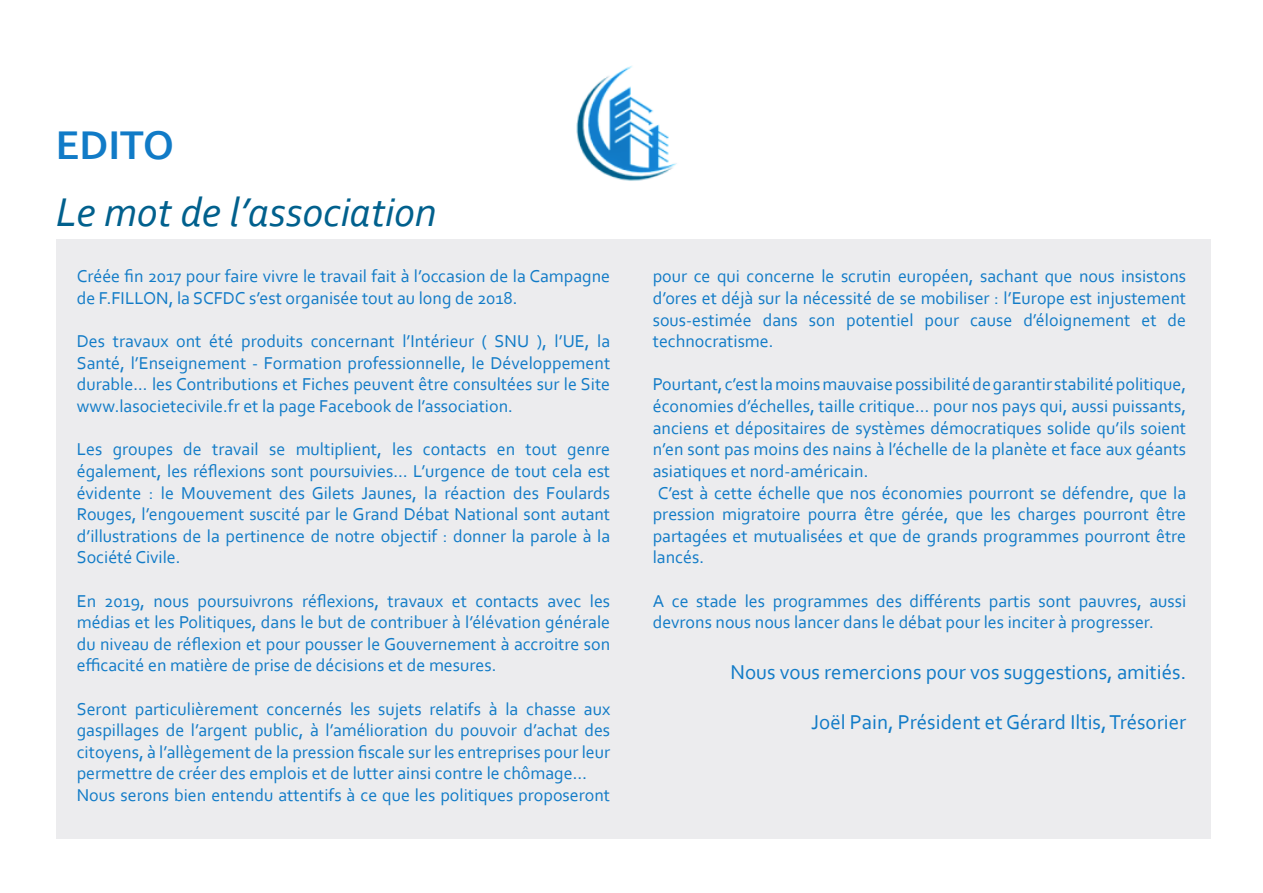
<style>
.page{position:relative;width:1263px;height:893px;background:#fff}
.page>*{position:absolute;margin:0;border:0;box-sizing:border-box;transform-origin:0 0}
.t1{font:italic 42px "Corbel";color:#01608d}
.t2{font:700 42px "Corbel";color:#117bc7}
.t3{font:21px "Corbel";color:#117bc7}
.t4{font:18px/21.6px "Corbel";color:#117bc7;text-align:justify}
</style>
<div class="page">
<div style="left:56px;top:240px;width:1155px;height:599px;background:#ececee"></div>
<img style="left:576px;top:66px;width:101px;height:115px">
<p class="t2" style="left:56px;top:119px;width:120px">EDITO</p>
<p class="t1" style="left:56px;top:186px;width:382px">Le mot de l’association</p>
<p class="t4" style="left:77px;top:265px;width:535px">Créée fin 2017 pour faire vivre le travail fait à l’occasion de la Campagne de F.FILLON, la SCFDC s’est organisée tout au long de 2018.</p>
<p class="t4" style="left:77px;top:330px;width:535px">Des travaux ont été produits concernant l’Intérieur ( SNU ), l’UE, la Santé, l’Enseignement - Formation professionnelle, le Développement durable... les Contributions et Fiches peuvent être consultées sur le Site www.lasocietecivile.fr et la page Facebook de l’association.</p>
<p class="t4" style="left:77px;top:438px;width:535px">Les groupes de travail se multiplient, les contacts en tout genre également, les réflexions sont poursuivies… L’urgence de tout cela est évidente : le Mouvement des Gilets Jaunes, la réaction des Foulards Rouges, l’engouement suscité par le Grand Débat National sont autant d’illustrations de la pertinence de notre objectif : donner la parole à la Société Civile.</p>
<p class="t4" style="left:77px;top:589px;width:535px">En 2019, nous poursuivrons réflexions, travaux et contacts avec les médias et les Politiques, dans le but de contribuer à l’élévation générale du niveau de réflexion et pour pousser le Gouvernement à accroitre son efficacité en matière de prise de décisions et de mesures.</p>
<p class="t4" style="left:77px;top:697px;width:535px">Seront particulièrement concernés les sujets relatifs à la chasse aux gaspillages de l’argent public, à l’amélioration du pouvoir d’achat des citoyens, à l’allègement de la pression fiscale sur les entreprises pour leur permettre de créer des emplois et de lutter ainsi contre le chômage…</p>
<p class="t4" style="left:77px;top:784px;width:535px">Nous serons bien entendu attentifs à ce que les politiques proposeront</p>
<p class="t4" style="left:653px;top:265px;width:535px">pour ce qui concerne le scrutin européen, sachant que nous insistons d’ores et déjà sur la nécessité de se mobiliser : l’Europe est injustement sous-estimée dans son potentiel pour cause d’éloignement et de technocratisme.</p>
<p class="t4" style="left:653px;top:373px;width:535px">Pourtant, c’est la moins mauvaise possibilité de garantir stabilité politique, économies d’échelles, taille critique… pour nos pays qui, aussi puissants, anciens et dépositaires de systèmes démocratiques solide qu’ils soient n’en sont pas moins des nains à l’échelle de la planète et face aux géants asiatiques et nord-américain.</p>
<p class="t4" style="left:653px;top:481px;width:535px">C’est à cette échelle que nos économies pourront se défendre, que la pression migratoire pourra être gérée, que les charges pourront être partagées et mutualisées et que de grands programmes pourront être lancés.</p>
<p class="t4" style="left:653px;top:589px;width:535px">A ce stade les programmes des différents partis sont pauvres, aussi devrons nous nous lancer dans le débat pour les inciter à progresser.</p>
<p class="t3" style="left:730px;top:658px;width:457px">Nous vous remercions pour vos suggestions, amitiés.</p>
<p class="t3" style="left:811px;top:709px;width:376px">Joël Pain, Président et Gérard Iltis, Trésorier</p>
</div>
